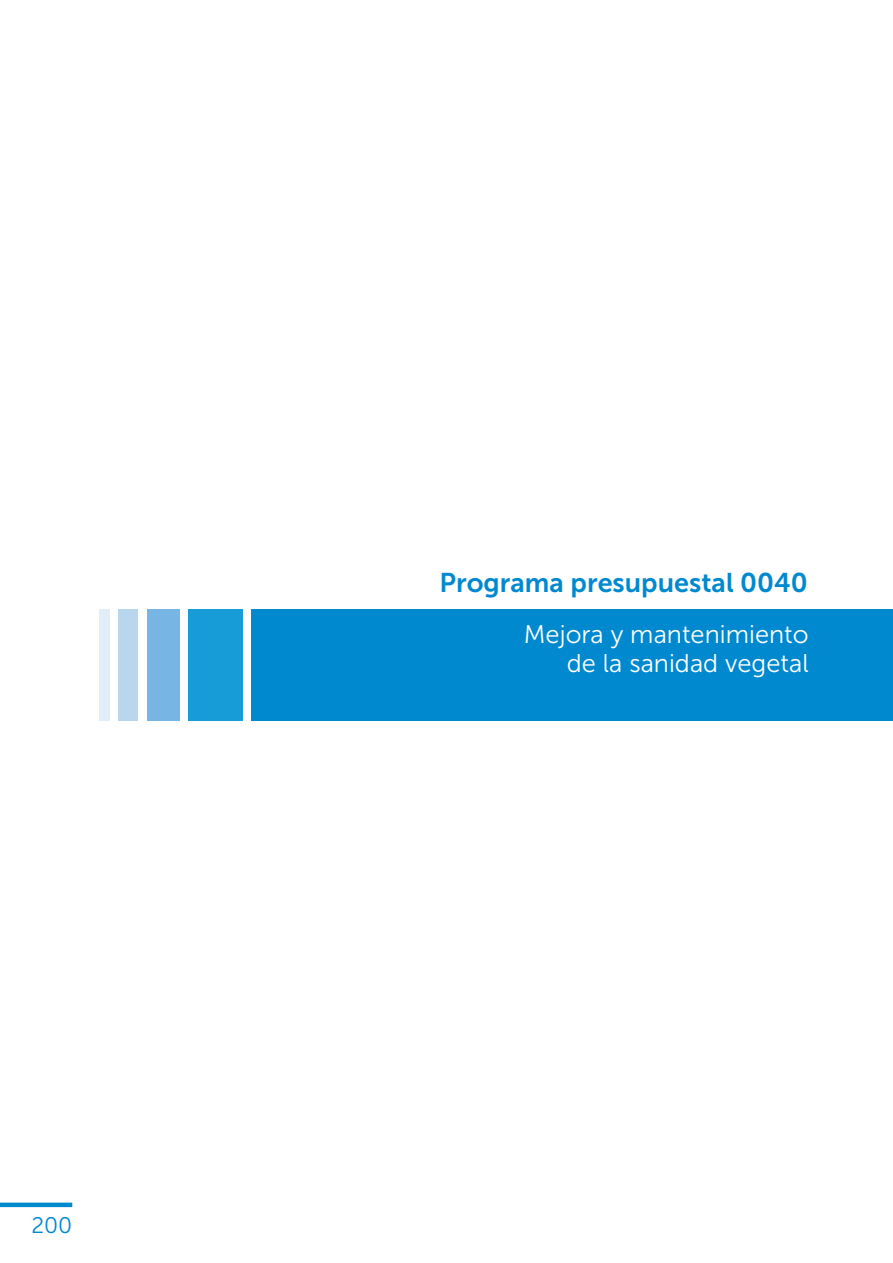
<style>
.page{position:relative;width:893px;height:1263px;background:#fff}
.page>*{position:absolute;margin:0;border:0;box-sizing:border-box;transform-origin:0 0}
.t1{font:27px "Museo Sans 700";color:#0089cf}
.t2{font:25.5px/28.5px "Museo Sans 300";color:#fff;text-align:right}
.t3{font:22.5px "Museo Sans 300";color:#0089cf}
</style>
<div class="page">
<div style="left:0;top:1202px;width:72px;height:5px;background:#0089cf"></div>
<div style="left:251px;top:610px;width:642px;height:111px;background:#0089cf"></div>
<div style="left:188px;top:610px;width:55px;height:111px;background:#189cd8"></div>
<div style="left:147px;top:610px;width:32px;height:111px;background:#77b6e4"></div>
<div style="left:118px;top:610px;width:20px;height:111px;background:#b9d6ef"></div>
<div style="left:99px;top:610px;width:11px;height:111px;background:#e1edf8"></div>
<p class="t3" style="left:31px;top:1213px;width:42px">200</p>
<p class="t1" style="left:439px;top:567px;width:370px">Programa presupuestal 0040</p>
<p class="t2" style="left:524px;top:620px;width:286px">Mejora y mantenimiento de la sanidad vegetal</p>
</div>
